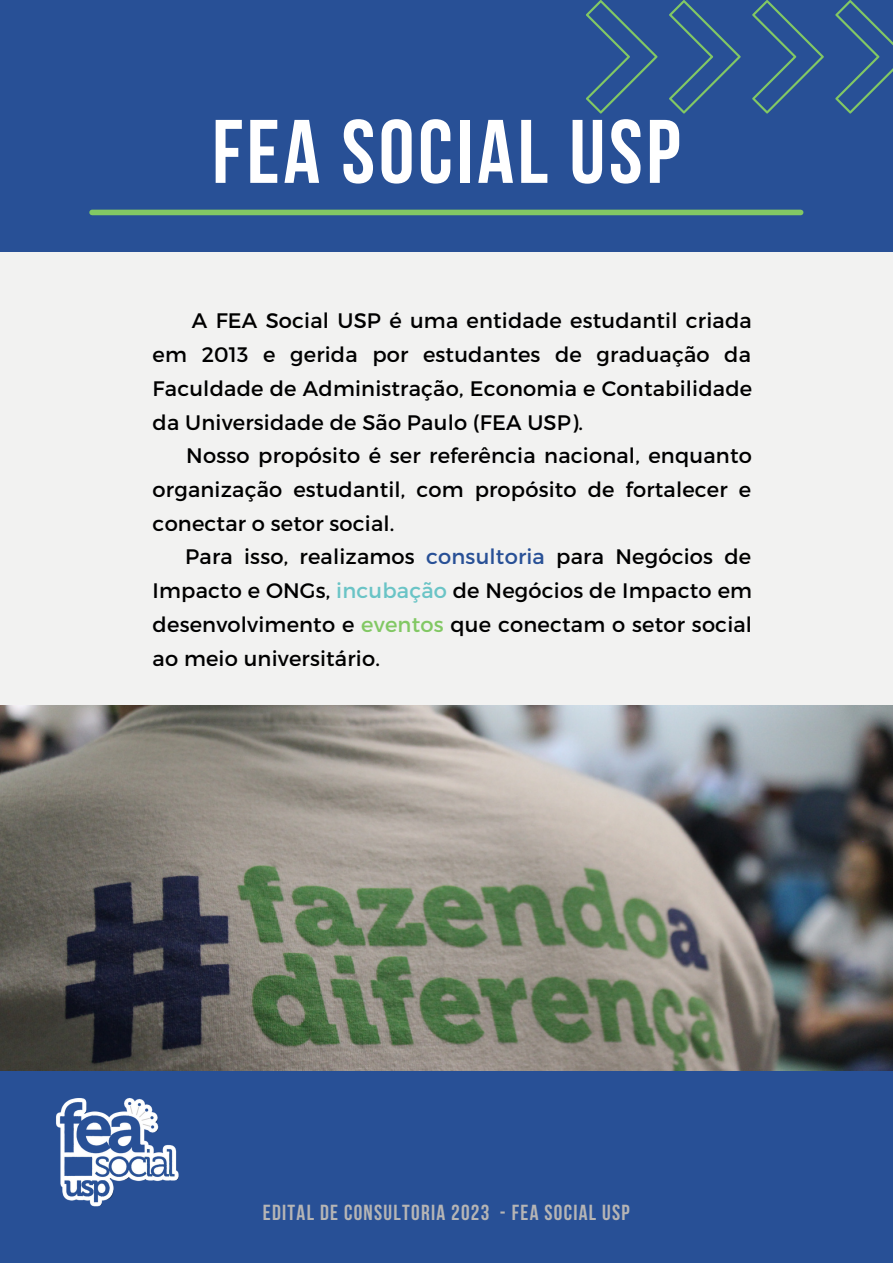
<style>
.page{position:relative;width:893px;height:1264px;background:#fff}
.page>*{position:absolute;margin:0;border:0;box-sizing:border-box;transform-origin:0 0}
.t1{font:700 89.85px "Bebas Neue";letter-spacing:.04em;color:#fff}
.t2{font:700 21.75px "Bebas Neue";letter-spacing:.06em;color:#b6b5b5}
.t3{font:21px/33.8px "Montserrat";letter-spacing:.01em;color:#000;text-align:justify}
.s1{color:#285096}
.s2{color:#6ac4c6}
.s3{color:#82c864}
</style>
<div class="page">
<div style="left:0;top:0;width:892px;height:1262px;background:#285096"></div>
<div style="left:0;top:252px;width:892px;height:684px;background:#f2f2f1"></div>
<div style="left:92px;top:210px;width:708px;height:5px;background:#82c864"></div>
<img style="left:23px;top:1070px;width:190px;height:137px">
<img style="left:0;top:705px;width:892px;height:365px">
<svg style="left:835px;top:0;width:57px;height:113px"></svg>
<svg style="left:752px;top:0;width:71px;height:113px"></svg>
<svg style="left:669px;top:0;width:71px;height:113px"></svg>
<svg style="left:586px;top:0;width:71px;height:113px"></svg>
<h1 class="t1" style="left:212px;top:115px;width:470px">FEA SOCIAL USP</h1>
<p class="t3" style="left:153px;top:303px;width:601px;text-indent:39px">A FEA Social USP é uma entidade estudantil criada em 2013 e gerida por estudantes de graduação da Faculdade de Administração, Economia e Contabilidade da Universidade de São Paulo (FEA USP).</p>
<p class="t3" style="left:153px;top:438px;width:600px;text-indent:34px">Nosso propósito é ser referência nacional, enquanto organização estudantil, com propósito de fortalecer e conectar o setor social.</p>
<p class="t3" style="left:153px;top:539px;width:601px;text-indent:33px">Para isso, realizamos <span class="s1">consultoria</span> para Negócios de Impacto e ONGs, <span class="s2">incubação</span> de Negócios de Impacto em desenvolvimento e <span class="s3">eventos</span> que conectam o setor social ao meio universitário.</p>
<p class="t2" style="left:263px;top:1203px;width:368px">EDITAL DE CONSULTORIA 2023 - FEA SOCIAL USP</p>
</div>
